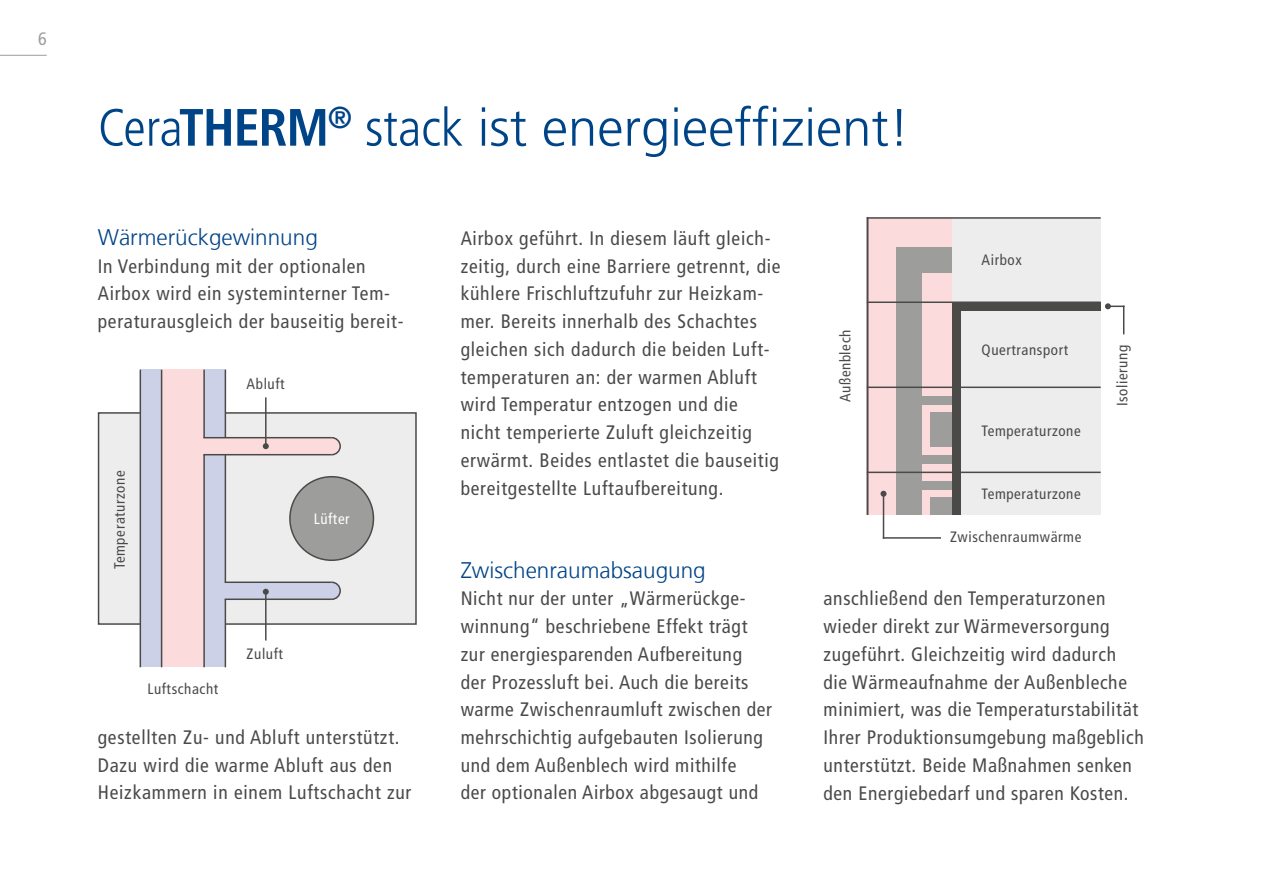
<style>
.page{position:relative;width:1263px;height:893px;background:#fff}
.page>*{position:absolute;margin:0;border:0;box-sizing:border-box;transform-origin:0 0}
.t1{font:300 52.5px "Frutiger LT";color:#048}
.t2{font:300 22.5px "Frutiger LT";color:#048}
.t3{font:condensed 19.5px/27.8px "Frutiger LT";letter-spacing:.035em;color:#4a4a49}
.t4{font:condensed 18px "Frutiger LT";color:#9d9d9c}
.t5{font:condensed 15px "Frutiger LT";letter-spacing:.04em;color:#4a4a49}
.t6{font:condensed 15px "Frutiger LT";letter-spacing:.04em;color:#fff}
.s1{font-stretch:condensed}
.s2{font-weight:700;font-stretch:condensed}
</style>
<div class="page">
<div style="left:98px;top:412px;width:319px;height:213px;background:#ededed;border:2px solid #4a4a49"></div>
<div style="left:290px;top:477px;width:83px;height:83px;background:#9d9d9c;border-radius:50%"></div>
<div style="left:289px;top:476px;width:85px;height:85px;border:2px solid #4a4a49;border-radius:50%"></div>
<div style="left:204px;top:370px;width:21px;height:297px;background:#cdd1e7"></div>
<div style="left:140px;top:370px;width:22px;height:297px;background:#cdd1e7"></div>
<div style="left:162px;top:370px;width:42px;height:297px;background:#fbdbdb"></div>
<div style="left:204px;top:438px;width:128px;height:17px;background:#fbdbdb"></div>
<div style="left:225px;top:582px;width:107px;height:17px;background:#cdd1e7"></div>
<hr style="left:161px;top:370px;width:1px;height:297px;background:#4a4a49">
<hr style="left:203px;top:370px;width:2px;height:68px;background:#4a4a49">
<hr style="left:203px;top:455px;width:2px;height:212px;background:#4a4a49">
<hr style="left:140px;top:370px;width:1px;height:297px;background:#4a4a49">
<hr style="left:225px;top:370px;width:1px;height:68px;background:#4a4a49">
<hr style="left:225px;top:455px;width:1px;height:127px;background:#4a4a49">
<hr style="left:225px;top:599px;width:1px;height:68px;background:#4a4a49">
<hr style="left:203px;top:437px;width:129px;height:1px;background:#4a4a49">
<hr style="left:203px;top:454px;width:129px;height:1px;background:#4a4a49">
<hr style="left:225px;top:581px;width:107px;height:2px;background:#4a4a49">
<hr style="left:225px;top:598px;width:107px;height:2px;background:#4a4a49">
<svg style="left:330px;top:437px;width:11px;height:19px"></svg>
<svg style="left:330px;top:581px;width:11px;height:19px"></svg>
<hr style="left:265px;top:397px;width:2px;height:49px;background:#4a4a49">
<svg style="left:263px;top:443px;width:6px;height:6px"></svg>
<hr style="left:265px;top:592px;width:2px;height:48px;background:#4a4a49">
<svg style="left:263px;top:589px;width:6px;height:6px"></svg>
<div style="left:867px;top:217px;width:85px;height:298px;background:#fbdbdb"></div>
<div style="left:952px;top:387px;width:149px;height:85px;background:#ededed"></div>
<div style="left:930px;top:413px;width:22px;height:34px;background:#9d9d9c"></div>
<div style="left:952px;top:302px;width:149px;height:85px;background:#ededed"></div>
<div style="left:952px;top:217px;width:149px;height:85px;background:#ededed"></div>
<div style="left:952px;top:472px;width:149px;height:43px;background:#ededed"></div>
<div style="left:922px;top:396px;width:30px;height:8px;background:#9d9d9c"></div>
<div style="left:922px;top:455px;width:30px;height:9px;background:#9d9d9c"></div>
<div style="left:930px;top:498px;width:22px;height:17px;background:#9d9d9c"></div>
<div style="left:922px;top:481px;width:30px;height:8px;background:#9d9d9c"></div>
<div style="left:896px;top:260px;width:26px;height:255px;background:#9d9d9c"></div>
<hr style="left:867px;top:301px;width:234px;height:2px;background:#4a4a49">
<hr style="left:867px;top:217px;width:234px;height:2px;background:#4a4a49">
<div style="left:896px;top:247px;width:56px;height:25px;background:#9d9d9c"></div>
<div style="left:952px;top:302px;width:8px;height:213px;background:#4a4a49"></div>
<hr style="left:867px;top:387px;width:234px;height:1px;background:#4a4a49">
<hr style="left:867px;top:472px;width:234px;height:1px;background:#4a4a49">
<div style="left:952px;top:302px;width:149px;height:9px;background:#4a4a49"></div>
<svg style="left:1105px;top:303px;width:19px;height:31px"></svg>
<hr style="left:867px;top:217px;width:1px;height:298px;background:#4a4a49">
<hr style="left:883px;top:494px;width:1px;height:45px;background:#4a4a49">
<svg style="left:880px;top:491px;width:6px;height:6px"></svg>
<hr style="left:883px;top:537px;width:58px;height:2px;background:#4a4a49">
<hr style="left:0;top:55px;width:47px;height:1px;background:#9d9d9c">
<p class="t4" style="left:38px;top:28px;width:10px">6</p>
<h1 class="t1" style="left:98px;top:98px;width:813px"><span class="s1">Cera</span><span class="s2">THERM</span><sup>®</sup> <span class="s1">stack</span> ist energieeffizient!</h1>
<p class="t2" style="left:98px;top:224px;width:222px">Wärmerückgewinnung</p>
<p class="t3" style="left:98px;top:252px;width:307px">In Verbindung mit der optionalen<br>Airbox wird ein systeminterner Tem&shy;peraturausgleich der bauseitig bereit-</p>
<p class="t5" style="left:247px;top:375px;width:39px">Abluft</p>
<p class="t5" style="left:111px;top:569px;width:101px;rotate:-90deg">Temperaturzone</p>
<p class="t5" style="left:147px;top:680px;width:73px">Luftschacht</p>
<p class="t5" style="left:247px;top:645px;width:38px">Zuluft</p>
<p class="t6" style="left:314px;top:510px;width:38px">Lüfter</p>
<p class="t3" style="left:98px;top:723px;width:315px">gestellten Zu- und Abluft unterstützt.<br>Dazu wird die warme Abluft aus den<br>Heizkammern in einem Luftschacht zur</p>
<p class="t3" style="left:461px;top:224px;width:321px">Airbox geführt. In diesem läuft gleich&shy;zeitig, durch eine Barriere getrennt, die kühlere Frischluftzufuhr zur Heizkam&shy;mer. Bereits innerhalb des Schachtes gleichen sich dadurch die beiden Luft&shy;temperaturen an: der warmen Abluft wird Temperatur entzogen und die nicht temperierte Zuluft gleichzeitig erwärmt. Beides entlastet die bauseitig bereitgestellte Luftaufbereitung.</p>
<p class="t2" style="left:461px;top:557px;width:247px">Zwischenraumabsaugung</p>
<p class="t3" style="left:461px;top:585px;width:313px">Nicht nur der unter „Wärmerückge&shy;winnung“ beschriebene Effekt trägt zur energiesparenden Aufbereitung der Prozessluft bei. Auch die bereits warme Zwischenraumluft zwischen der mehrschichtig aufgebauten Isolierung und dem Außenblech wird mithilfe<br>der optionalen Airbox abgesaugt und</p>
<p class="t5" style="left:836px;top:402px;width:74px;rotate:-90deg">Außenblech</p>
<p class="t5" style="left:981px;top:251px;width:42px">Airbox</p>
<p class="t5" style="left:981px;top:341px;width:88px">Quertransport</p>
<p class="t5" style="left:981px;top:422px;width:101px">Temperaturzone</p>
<p class="t5" style="left:981px;top:485px;width:101px">Temperaturzone</p>
<p class="t5" style="left:950px;top:528px;width:133px">Zwischenraumwärme</p>
<p class="t5" style="left:1114px;top:406px;width:63px;rotate:-90deg">Isolierung</p>
<p class="t3" style="left:823px;top:585px;width:322px">anschließend den Temperaturzonen wieder direkt zur Wärmeversorgung zugeführt. Gleichzeitig wird dadurch die Wärmeaufnahme der Außenbleche minimiert, was die Temperaturstabilität Ihrer Produktionsumgebung maßgeblich unterstützt. Beide Maßnahmen senken den Energiebedarf und sparen Kosten.</p>
</div>
